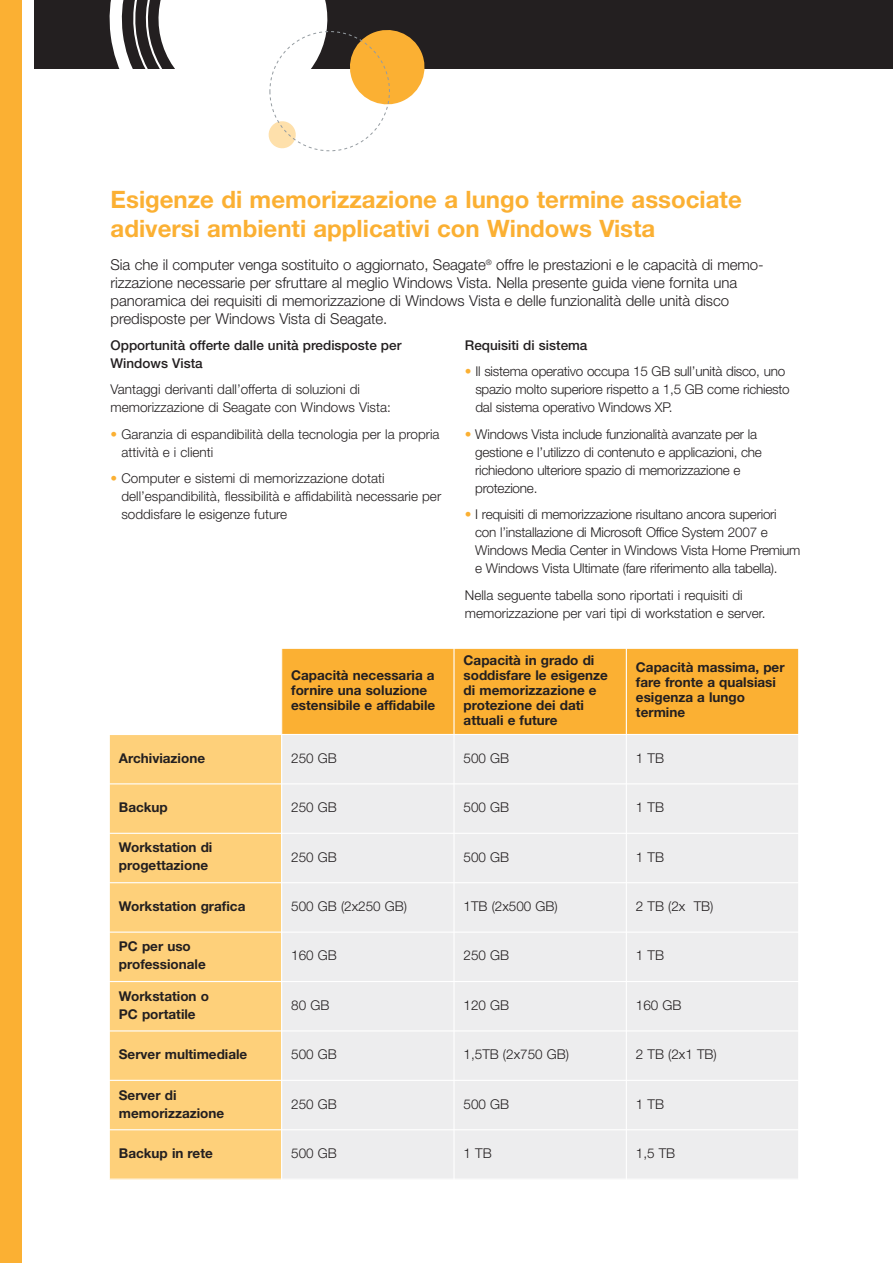
<style>
.page{position:relative;width:893px;height:1263px;background:#fff}
.page>*{position:absolute;margin:0;border:0;box-sizing:border-box;transform-origin:0 0}
.t1{font:700 24px/28.8px "Helvetica Neue";color:#fbb033}
.t2{font:300 15px/18px "Helvetica Neue";letter-spacing:-.005em;color:#231f20}
.t3{font:300 13.5px/18px "Helvetica Neue";color:#231f20}
.t4{font:700 13.5px/15px "Helvetica Neue";color:#231f20}
.t5{font:500 13.5px/18px "Helvetica Neue";color:#231f20}
.s1{color:#fbb033}
</style>
<div class="page">
<div style="left:0;top:0;width:21px;height:1263px;background:#fbb033"></div>
<div style="left:34px;top:0;width:859px;height:68px;background:#231f20"></div>
<svg style="left:110px;top:0;width:314px;height:150px"></svg>
<div style="left:282px;top:648px;width:172px;height:86px;background:#fbb033"></div>
<div style="left:454px;top:648px;width:172px;height:86px;background:#fbb033"></div>
<div style="left:626px;top:648px;width:173px;height:86px;background:#fbb033"></div>
<div style="left:109px;top:734px;width:173px;height:50px;background:#fed07a"></div>
<div style="left:282px;top:734px;width:172px;height:50px;background:#ededee"></div>
<div style="left:454px;top:734px;width:172px;height:50px;background:#ededee"></div>
<div style="left:626px;top:734px;width:173px;height:50px;background:#ededee"></div>
<div style="left:109px;top:784px;width:173px;height:49px;background:#fed07a"></div>
<div style="left:282px;top:784px;width:172px;height:49px;background:#ededee"></div>
<div style="left:454px;top:784px;width:172px;height:49px;background:#ededee"></div>
<div style="left:626px;top:784px;width:173px;height:49px;background:#ededee"></div>
<div style="left:109px;top:833px;width:173px;height:50px;background:#fed07a"></div>
<div style="left:282px;top:833px;width:172px;height:50px;background:#ededee"></div>
<div style="left:454px;top:833px;width:172px;height:50px;background:#ededee"></div>
<div style="left:626px;top:833px;width:173px;height:50px;background:#ededee"></div>
<div style="left:109px;top:883px;width:173px;height:49px;background:#fed07a"></div>
<div style="left:282px;top:883px;width:172px;height:49px;background:#ededee"></div>
<div style="left:454px;top:883px;width:172px;height:49px;background:#ededee"></div>
<div style="left:626px;top:883px;width:173px;height:49px;background:#ededee"></div>
<div style="left:109px;top:932px;width:173px;height:49px;background:#fed07a"></div>
<div style="left:282px;top:932px;width:172px;height:49px;background:#ededee"></div>
<div style="left:454px;top:932px;width:172px;height:49px;background:#ededee"></div>
<div style="left:626px;top:932px;width:173px;height:49px;background:#ededee"></div>
<div style="left:109px;top:981px;width:173px;height:50px;background:#fed07a"></div>
<div style="left:282px;top:981px;width:172px;height:50px;background:#ededee"></div>
<div style="left:454px;top:981px;width:172px;height:50px;background:#ededee"></div>
<div style="left:626px;top:981px;width:173px;height:50px;background:#ededee"></div>
<div style="left:109px;top:1031px;width:173px;height:49px;background:#fed07a"></div>
<div style="left:282px;top:1031px;width:172px;height:49px;background:#ededee"></div>
<div style="left:454px;top:1031px;width:172px;height:49px;background:#ededee"></div>
<div style="left:626px;top:1031px;width:173px;height:49px;background:#ededee"></div>
<div style="left:109px;top:1080px;width:173px;height:50px;background:#fed07a"></div>
<div style="left:282px;top:1080px;width:172px;height:50px;background:#ededee"></div>
<div style="left:454px;top:1080px;width:172px;height:50px;background:#ededee"></div>
<div style="left:626px;top:1080px;width:173px;height:50px;background:#ededee"></div>
<div style="left:109px;top:1130px;width:173px;height:50px;background:#fed07a"></div>
<div style="left:282px;top:1130px;width:172px;height:50px;background:#ededee"></div>
<div style="left:454px;top:1130px;width:172px;height:50px;background:#ededee"></div>
<div style="left:626px;top:1130px;width:173px;height:50px;background:#ededee"></div>
<hr style="left:109px;top:648px;width:1px;height:532px;background:#fff">
<hr style="left:281px;top:648px;width:1px;height:532px;background:#fff">
<hr style="left:453px;top:648px;width:2px;height:532px;background:#fff">
<hr style="left:626px;top:648px;width:1px;height:532px;background:#fff">
<hr style="left:798px;top:648px;width:1px;height:532px;background:#fff">
<hr style="left:109px;top:648px;width:690px;height:1px;background:#fff">
<hr style="left:109px;top:734px;width:690px;height:1px;background:#fff">
<hr style="left:109px;top:783px;width:690px;height:1px;background:#fff">
<hr style="left:109px;top:833px;width:690px;height:1px;background:#fff">
<hr style="left:109px;top:882px;width:690px;height:1px;background:#fff">
<hr style="left:109px;top:931px;width:690px;height:2px;background:#fff">
<hr style="left:109px;top:981px;width:690px;height:1px;background:#fff">
<hr style="left:109px;top:1030px;width:690px;height:1px;background:#fff">
<hr style="left:109px;top:1080px;width:690px;height:1px;background:#fff">
<hr style="left:109px;top:1129px;width:690px;height:1px;background:#fff">
<hr style="left:109px;top:1178px;width:690px;height:2px;background:#fff">
<p class="t1" style="left:111px;top:188px;width:633px">Esigenze di memorizzazione a lungo termine associate adiversi ambienti applicativi con Windows Vista</p>
<p class="t2" style="left:111px;top:257px;width:655px">Sia che il computer venga sostituito o aggiornato, Seagate<sup>®</sup> offre le prestazioni e le capacità di memo&shy;rizzazione necessarie per sfruttare al meglio Windows Vista. Nella presente guida viene fornita una panoramica dei requisiti di memorizzazione di Windows Vista e delle funzionalità delle unità disco predisposte per Windows Vista di Seagate.</p>
<p class="t5" style="left:111px;top:337px;width:292px">Opportunità offerte dalle unità predisposte per<br>Windows Vista</p>
<p class="t3" style="left:111px;top:382px;width:282px">Vantaggi derivanti dall’offerta di soluzioni di memorizzazione di Seagate con Windows Vista:</p>
<p class="t3" style="left:121px;top:426px;width:320px;text-indent:-11px"><span class="s1">•</span> Garanzia di espandibilità della tecnologia per la propria attività e i clienti</p>
<p class="t3" style="left:121px;top:471px;width:321px;text-indent:-11px"><span class="s1">•</span> Computer e sistemi di memorizzazione dotati dell’espandibilità, flessibilità e affidabilità necessarie per soddisfare le esigenze future</p>
<p class="t4" style="left:291px;top:669px;width:146px">Capacità necessaria a fornire una soluzione estensibile e affidabile</p>
<p class="t5" style="left:465px;top:337px;width:124px">Requisiti di sistema</p>
<p class="t3" style="left:475px;top:364px;width:316px;text-indent:-11px"><span class="s1">•</span> Il sistema operativo occupa 15 GB sull’unità disco, uno spazio molto superiore rispetto a 1,5 GB come richiesto dal sistema operativo Windows XP.</p>
<p class="t3" style="left:475px;top:426px;width:288px;text-indent:-10px"><span class="s1">•</span> Windows Vista include funzionalità avanzate per la gestione e l’utilizzo di contenuto e applicazioni, che richiedono ulteriore spazio di memorizzazione e protezione.</p>
<p class="t3" style="left:475px;top:507px;width:327px;text-indent:-10px"><span class="s1">•</span> I requisiti di memorizzazione risultano ancora superiori con l’installazione di Microsoft Office System 2007 e Windows Media Center in Windows Vista Home Premium e Windows Vista Ultimate (fare riferimento alla tabella).</p>
<p class="t3" style="left:465px;top:587px;width:302px">Nella seguente tabella sono riportati i requisiti di memorizzazione per vari tipi di workstation e server.</p>
<p class="t4" style="left:464px;top:654px;width:146px">Capacità in grado di soddisfare le esigenze di memorizzazione e protezione dei dati attuali e future</p>
<p class="t4" style="left:636px;top:661px;width:150px">Capacità massima, per fare fronte a qualsiasi esigenza a lungo termine</p>
<p class="t4" style="left:119px;top:751px;width:88px">Archiviazione</p>
<p class="t3" style="left:291px;top:750px;width:47px">250 GB</p>
<p class="t3" style="left:464px;top:750px;width:47px">500 GB</p>
<p class="t3" style="left:636px;top:750px;width:30px">1 TB</p>
<p class="t4" style="left:119px;top:801px;width:51px">Backup</p>
<p class="t3" style="left:291px;top:799px;width:47px">250 GB</p>
<p class="t3" style="left:464px;top:799px;width:47px">500 GB</p>
<p class="t3" style="left:636px;top:799px;width:30px">1 TB</p>
<p class="t4" style="left:119px;top:840px;width:95px;line-height:18px">Workstation di progettazione</p>
<p class="t3" style="left:291px;top:849px;width:47px">250 GB</p>
<p class="t3" style="left:464px;top:849px;width:47px">500 GB</p>
<p class="t3" style="left:636px;top:849px;width:30px">1 TB</p>
<p class="t4" style="left:119px;top:900px;width:128px">Workstation grafica</p>
<p class="t3" style="left:291px;top:898px;width:117px">500 GB (2x250 GB)</p>
<p class="t3" style="left:464px;top:898px;width:96px">1TB (2x500 GB)</p>
<p class="t3" style="left:636px;top:898px;width:79px">2 TB (2x TB)</p>
<p class="t4" style="left:119px;top:939px;width:88px;line-height:18px">PC per uso professionale</p>
<p class="t3" style="left:291px;top:948px;width:47px">160 GB</p>
<p class="t3" style="left:464px;top:948px;width:47px">250 GB</p>
<p class="t3" style="left:636px;top:948px;width:30px">1 TB</p>
<p class="t4" style="left:119px;top:988px;width:92px;line-height:18px">Workstation o<br>PC portatile</p>
<p class="t3" style="left:291px;top:997px;width:40px">80 GB</p>
<p class="t3" style="left:464px;top:997px;width:47px">120 GB</p>
<p class="t3" style="left:636px;top:997px;width:47px">160 GB</p>
<p class="t4" style="left:119px;top:1048px;width:130px">Server multimediale</p>
<p class="t3" style="left:291px;top:1047px;width:47px">500 GB</p>
<p class="t3" style="left:464px;top:1047px;width:107px">1,5TB (2x750 GB)</p>
<p class="t3" style="left:636px;top:1047px;width:82px">2 TB (2x1 TB)</p>
<p class="t4" style="left:119px;top:1087px;width:107px;line-height:18px">Server di memorizzazione</p>
<p class="t3" style="left:291px;top:1096px;width:47px">250 GB</p>
<p class="t3" style="left:464px;top:1096px;width:47px">500 GB</p>
<p class="t3" style="left:636px;top:1096px;width:30px">1 TB</p>
<p class="t4" style="left:119px;top:1147px;width:95px">Backup in rete</p>
<p class="t3" style="left:291px;top:1145px;width:47px">500 GB</p>
<p class="t3" style="left:464px;top:1145px;width:30px">1 TB</p>
<p class="t3" style="left:636px;top:1145px;width:41px">1,5 TB</p>
</div>
